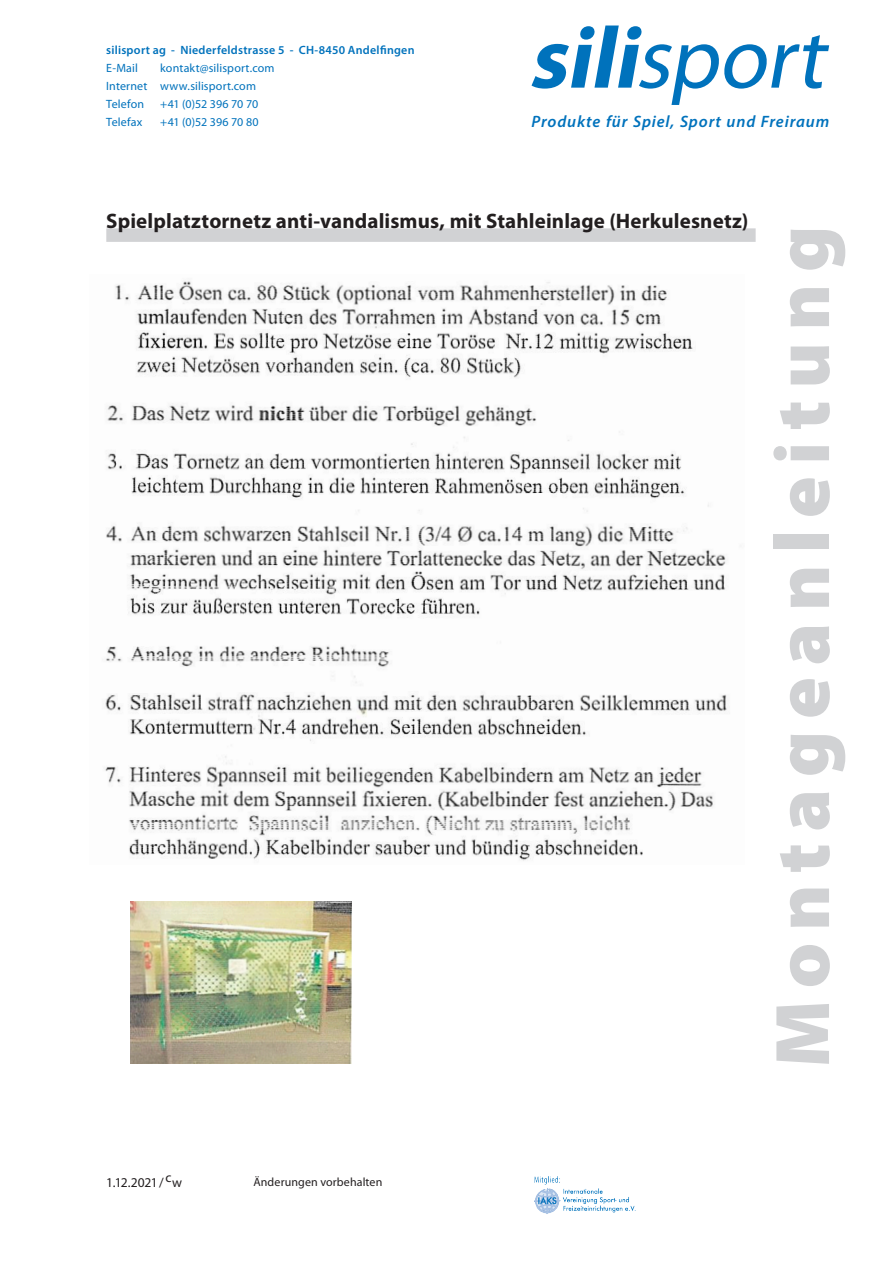
<style>
.page{position:relative;width:893px;height:1263px;background:#fff}
.page>*{position:absolute;margin:0;border:0;box-sizing:border-box;transform-origin:0 0}
.t1{font:900 78px "Myriad Pro";letter-spacing:.15em;color:#d1d2d4}
.t2{font:700 21px "Myriad Pro";letter-spacing:.005em;color:#231f20}
.t3{font:italic 600 16.5px "Myriad Pro";letter-spacing:.05em;color:#0072bc}
.t4{font:13.5px "Myriad Pro";letter-spacing:-.02em;color:#231f20}
.t5{font:12px/18px "Myriad Pro";letter-spacing:.015em;color:#0072bc}
.t6{font:600 12px "Myriad Pro";letter-spacing:.02em;color:#0072bc}
.t7{font:12px "Myriad Pro";letter-spacing:-.01em;color:#0072bc}
.t8{font:12px "Myriad Pro";letter-spacing:.01em;color:#231f20}
</style>
<div class="page">
<svg style="left:531px;top:26px;width:298px;height:79px"></svg>
<img style="left:105px;top:281px;width:622px;height:580px">
<img style="left:130px;top:901px;width:221px;height:162px">
<img style="left:535px;top:1177px;width:101px;height:37px">
<div style="left:106px;top:228px;width:650px;height:14px;background:#d1d2d4"></div>
<p class="t6" style="left:106px;top:42px;width:310px">silisport ag - Niederfeldstrasse 5 - CH-8450 Andelfingen</p>
<p class="t5" style="left:106px;top:59px;width:33px">E-Mail</p>
<p class="t5" style="left:106px;top:59px;width:170px;text-indent:54px">kontakt@silisport.com<br>Internet www.silisport.com<br>Telefon</p>
<p class="t7" style="left:160px;top:96px;width:99px">+41 (0)52 396 70 70</p>
<p class="t5" style="left:106px;top:113px;width:38px">Telefax</p>
<p class="t7" style="left:160px;top:114px;width:100px">+41 (0)52 396 70 80</p>
<h3 class="t3" style="left:531px;top:111px;width:299px">Produkte für Spiel, Sport und Freiraum</h3>
<h2 class="t2" style="left:106px;top:208px;width:643px">Spielplatztornetz anti-vandalismus, mit Stahleinlage (Herkulesnetz)</h2>
<h1 class="t1" style="left:751px;top:1067px;width:843px;rotate:-90deg">Montageanleitung</h1>
<p class="t4" style="left:106px;top:1174px;width:77px">1.12.2021/ cw</p>
<p class="t8" style="left:253px;top:1174px;width:130px">Änderungen vorbehalten</p>
</div>
